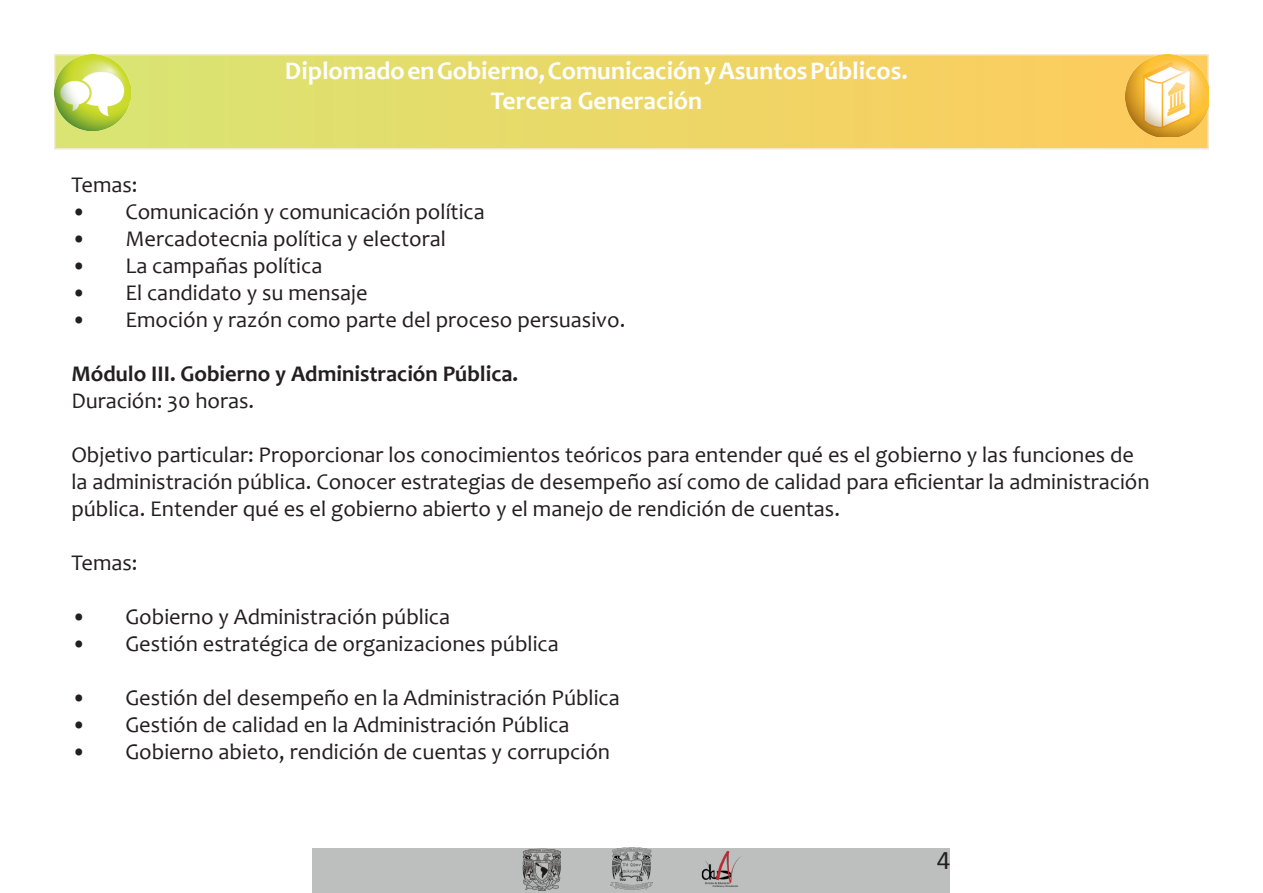
<style>
.page{position:relative;width:1263px;height:893px;background:#fff}
.page>*{position:absolute;margin:0;border:0;box-sizing:border-box;transform-origin:0 0}
.t1{font:27px "Calibri";color:#231f20}
.t2{font:700 25.5px "Candara";color:#fff}
.t3{font:22.5px/27px "Candara";color:#231f20}
.t4{font:700 22.5px "Candara";color:#231f20}
</style>
<div class="page">
<div style="left:55px;top:55px;width:1153px;height:94px;background:linear-gradient(to right,#d7e573,#ffca5c)"></div>
<div style="left:54px;top:54px;width:1155px;height:96px;border:2px solid #f1e9d2"></div>
<img style="left:54px;top:54px;width:76px;height:76px">
<img style="left:1125px;top:54px;width:84px;height:82px">
<div style="left:313px;top:848px;width:637px;height:45px;background:#bdbfbf"></div>
<img style="left:701px;top:851px;width:40px;height:37px">
<img style="left:522px;top:848px;width:39px;height:43px">
<img style="left:610px;top:847px;width:43px;height:43px">
<p class="t2" style="left:285px;top:55px;width:624px">Diplomado en Gobierno, Comunicación y Asuntos Públicos.</p>
<p class="t2" style="left:491px;top:85px;width:213px">Tercera Generación</p>
<p class="t3" style="left:71px;top:171px;width:68px">Temas:</p>
<p class="t3" style="left:71px;top:198px;width:415px">• Comunicación y comunicación política</p>
<p class="t3" style="left:71px;top:225px;width:376px">• Mercadotecnia política y electoral</p>
<p class="t3" style="left:71px;top:252px;width:253px">• La campañas política</p>
<p class="t3" style="left:71px;top:279px;width:298px">• El candidato y su mensaje</p>
<p class="t3" style="left:71px;top:306px;width:555px">• Emoción y razón como parte del proceso persuasivo.</p>
<p class="t4" style="left:71px;top:359px;width:448px">Módulo III. Gobierno y Administración Pública.</p>
<p class="t3" style="left:71px;top:387px;width:184px">Duración: 30 horas.</p>
<p class="t3" style="left:71px;top:441px;width:1080px">Objetivo particular: Proporcionar los conocimientos teóricos para entender qué es el gobierno y las funciones de la administración pública. Conocer estrategias de desempeño así como de calidad para eficientar la administración pública. Entender qué es el gobierno abierto y el manejo de rendición de cuentas.</p>
<p class="t3" style="left:71px;top:549px;width:68px">Temas:</p>
<p class="t3" style="left:71px;top:603px;width:380px">• Gobierno y Administración pública</p>
<p class="t3" style="left:71px;top:630px;width:489px">• Gestión estratégica de organizaciones pública</p>
<p class="t3" style="left:71px;top:684px;width:550px">• Gestión del desempeño en la Administración Pública</p>
<p class="t3" style="left:71px;top:711px;width:500px">• Gestión de calidad en la Administración Pública</p>
<p class="t3" style="left:71px;top:738px;width:540px">• Gobierno abieto, rendición de cuentas y corrupción</p>
<p class="t1" style="left:937px;top:842px;width:15px">4</p>
</div>
